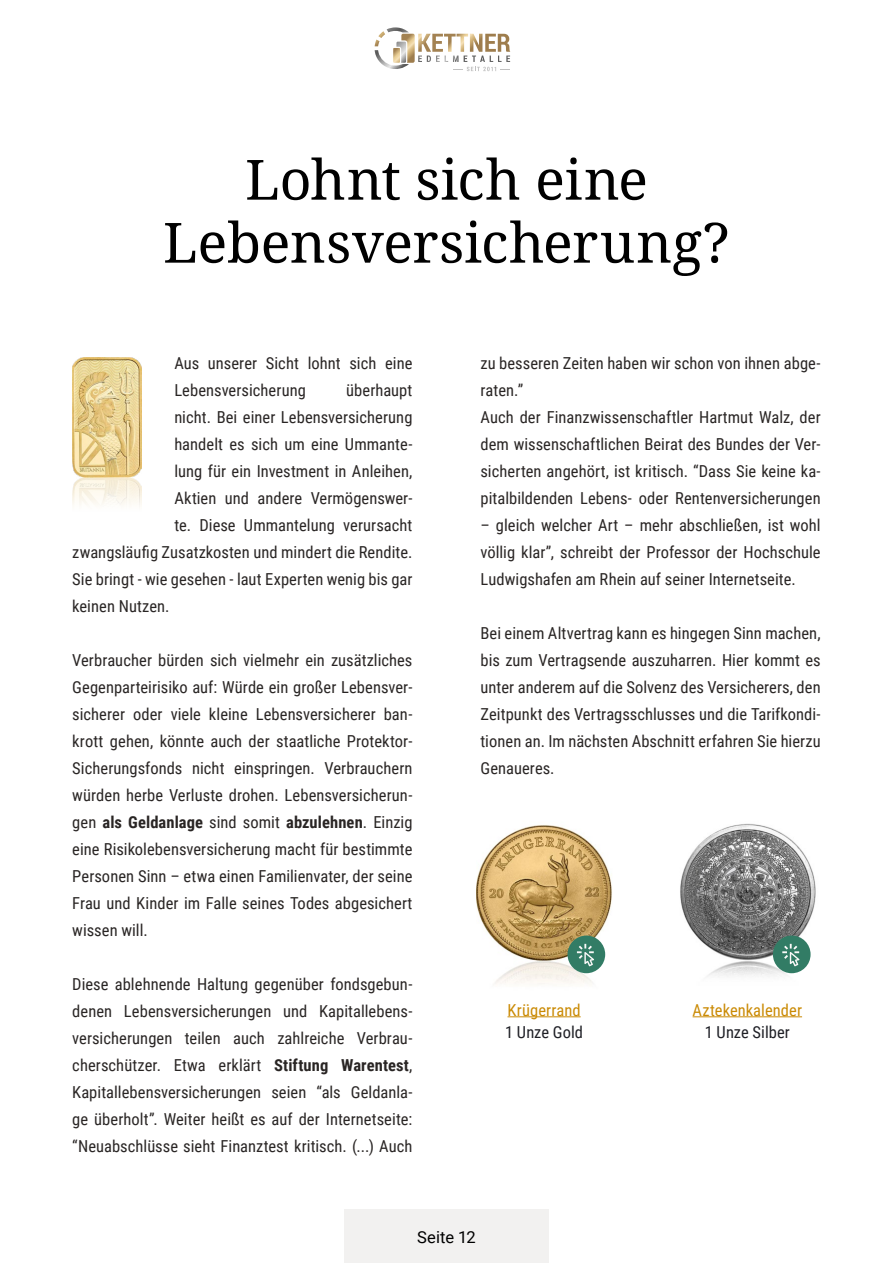
<style>
.page{position:relative;width:893px;height:1263px;background:#fff}
.page>*{position:absolute;margin:0;border:0;box-sizing:border-box;transform-origin:0 0}
.t1{font:55.5px/63px "Noto Serif";color:#000;text-align:center}
.t2{font:16.5px/27px "Roboto Condensed";letter-spacing:.005em;color:#292524;text-align:justify}
.t3{font:16.5px "Roboto Condensed";letter-spacing:.005em;color:#ca8a04}
.t4{font:16.5px "Roboto Condensed";letter-spacing:.005em;color:#1e1f25}
.t5{font:16.5px "Roboto";letter-spacing:.005em;color:#000}
.s1{font-weight:700}
</style>
<div class="page">
<img style="left:476px;top:825px;width:136px;height:159px">
<img style="left:680px;top:823px;width:136px;height:154px">
<hr style="left:507px;top:1016px;width:74px;height:1px;background:#ca8a04">
<hr style="left:693px;top:1016px;width:109px;height:1px;background:#ca8a04">
<div style="left:567px;top:935px;width:38px;height:38px;background:#327c65;border-radius:50%"></div>
<svg style="left:577px;top:944px;width:17px;height:22px"></svg>
<div style="left:773px;top:935px;width:38px;height:38px;background:#327c65;border-radius:50%"></div>
<svg style="left:782px;top:944px;width:17px;height:22px"></svg>
<img style="left:72px;top:357px;width:69px;height:149px">
<div style="left:344px;top:1210px;width:205px;height:53px;background:#f2f1f0"></div>
<svg style="left:375px;top:27px;width:135px;height:44px"></svg>
<h1 class="t1" style="left:163px;top:146px;width:568px">Lohnt sich eine<br>Lebensversicherung?</h1>
<p class="t2" style="left:174px;top:349px;width:240px">Aus unserer Sicht lohnt sich eine<br>Lebensversicherung</p>
<p class="t2" style="left:346px;top:376px;width:68px">überhaupt</p>
<p class="t2" style="left:174px;top:403px;width:240px">nicht. Bei einer Lebensversicherung</p>
<p class="t2" style="left:174px;top:430px;width:240px">handelt es sich um eine Ummante-</p>
<p class="t2" style="left:174px;top:457px;width:240px">lung für ein Investment in Anleihen,</p>
<p class="t2" style="left:174px;top:484px;width:240px">Aktien und andere Vermögenswer-</p>
<p class="t2" style="left:174px;top:511px;width:240px">te. Diese Ummantelung verursacht</p>
<p class="t2" style="left:72px;top:538px;width:342px">zwangsläufig Zusatzkosten und mindert die Rendite.</p>
<p class="t2" style="left:72px;top:565px;width:342px">Sie bringt - wie gesehen - laut Experten wenig bis gar</p>
<p class="t2" style="left:72px;top:592px;width:99px">keinen Nutzen.</p>
<p class="t2" style="left:72px;top:646px;width:342px">Verbraucher bürden sich vielmehr ein zusätzliches Gegenparteirisiko auf: Würde ein großer Lebensver&shy;sicherer oder viele kleine Lebensversicherer ban&shy;krott gehen, könnte auch der staatliche Protektor-Sicherungsfonds nicht einspringen. Verbrauchern würden herbe Verluste drohen. Lebensversicherun&shy;gen <span class="s1">als Geldanlage</span> sind somit <span class="s1">abzulehnen</span>. Einzig eine Risikolebensversicherung macht für bestimmte Personen Sinn – etwa einen Familienvater, der seine Frau und Kinder im Falle seines Todes abgesichert wissen will.</p>
<p class="t2" style="left:72px;top:970px;width:342px">Diese ablehnende Haltung gegenüber fondsgebun&shy;denen Lebensversicherungen und Kapitallebens&shy;versicherungen teilen auch zahlreiche Verbrau&shy;cherschützer. Etwa erklärt <span class="s1">Stiftung Warentest</span>, Kapitallebensversicherungen seien “als Geldanla&shy;ge überholt”. Weiter heißt es auf der Internetseite: “Neuabschlüsse sieht Finanztest kritisch. (...) Auch</p>
<p class="t2" style="left:480px;top:349px;width:342px;text-align:left">zu besseren Zeiten haben wir schon von ihnen abge&shy;raten.”<br>Auch der Finanzwissenschaftler Hartmut Walz, der dem wissenschaftlichen Beirat des Bundes der Ver&shy;sicherten angehört, ist kritisch. “Dass Sie keine ka&shy;pitalbildenden Lebens- oder Rentenversicherungen</p>
<p class="t2" style="left:480px;top:511px;width:342px">– gleich welcher Art – mehr abschließen, ist wohl völlig klar”, schreibt der Professor der Hochschule Ludwigshafen am Rhein auf seiner Internetseite.</p>
<p class="t2" style="left:480px;top:619px;width:342px">Bei einem Altvertrag kann es hingegen Sinn machen, bis zum Vertragsende auszuharren. Hier kommt es unter anderem auf die Solvenz des Versicherers, den Zeitpunkt des Vertragsschlusses und die Tarifkondi&shy;tionen an. Im nächsten Abschnitt erfahren Sie hierzu Genaueres.</p>
<p class="t3" style="left:507px;top:998px;width:75px">Krügerrand</p>
<p class="t4" style="left:505px;top:1021px;width:80px">1 Unze Gold</p>
<p class="t3" style="left:693px;top:998px;width:111px">Aztekenkalender</p>
<p class="t4" style="left:705px;top:1021px;width:87px">1 Unze Silber</p>
<p class="t5" style="left:417px;top:1225px;width:60px">Seite 12</p>
</div>
